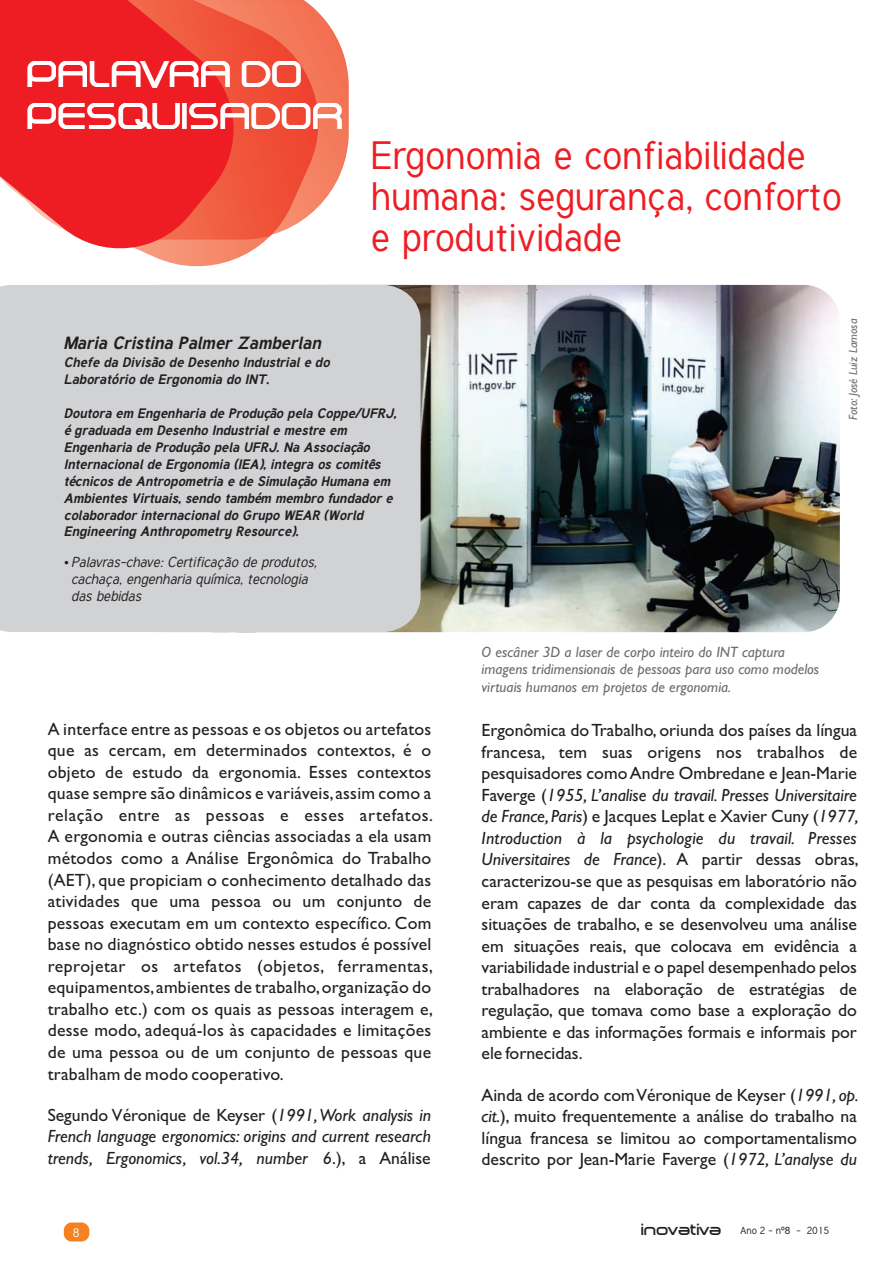
<style>
.page{position:relative;width:893px;height:1263px;background:#fff}
.page>*{position:absolute;margin:0;border:0;box-sizing:border-box;transform-origin:0 0}
.t1{font:39px/41px "Tuffy";color:#ee1d23}
.t2{font:36px/42.3px "Dekers Bold";color:#fff}
.t3{font:17.7px/21.6px "Gill Sans";color:#231f20;text-align:justify}
.t4{font:italic 17.7px/21.6px "Gill Sans";color:#231f20;text-align:justify}
.t5{font:italic 700 17.4px "Tuffy";color:#231f20}
.t6{font:italic 15px/17.4px "Gill Sans";color:#6c6d70}
.t7{font:italic 14.25px/17px "Tuffy";color:#231f20}
.t8{font:italic 700 13.5px/17px "Tuffy";color:#231f20}
.t9{font:italic 12px "Gill Sans";color:#6c6d70}
.t10{font:12px "Tuffy";color:#fff}
.t11{font:10.05px "Tuffy";color:#231f20}
.s1{font-style:normal}
.s2{font-style:italic}
.s3{font-family:"Dekers Bold";font-size:15.75px}
.s4{font-family:"Arial"}
</style>
<div class="page">
<img style="left:333px;top:31px;width:16px;height:157px">
<img style="left:159px;top:0;width:174px;height:267px">
<svg style="left:0;top:0;width:245px;height:259px;background:#ef3c3b"></svg>
<img style="left:421px;top:285px;width:419px;height:347px">
<div style="left:0;top:285px;width:421px;height:347px;background:#d1d2d4"></div>
<div style="left:64px;top:1222px;width:25px;height:19px;background:#f58220;border-radius:8px"></div>
<svg style="left:65px;top:560px;width:3px;height:4px"></svg>
<h2 class="t2" style="left:28px;top:57px;width:318px">PALAVRA DO<br>PESQUISADOR</h2>
<h1 class="t1" style="left:371px;top:138px;width:473px">Ergonomia e confiabilidade humana: segurança, conforto e produtividade</h1>
<p class="t5" style="left:64px;top:336px;width:259px">Maria Cristina Palmer Zamberlan</p>
<p class="t8" style="left:64px;top:355px;width:267px">Chefe da Divisão de Desenho Industrial e do<br>Laboratório de Ergonomia do INT.</p>
<p class="t8" style="left:64px;top:406px;width:334px">Doutora em Engenharia de Produção pela Coppe/UFRJ, é graduada em Desenho Industrial e mestre em Engenharia de Produção pela UFRJ. Na Associação Internacional de Ergonomia (IEA), integra os comitês técnicos de Antropometria e de Simulação Humana em Ambientes Virtuais, sendo também membro fundador e colaborador internacional do Grupo WEAR (World Engineering Anthropometry Resource).</p>
<p class="t7" style="left:71px;top:554px;width:247px">Palavras-chave: Certificação de produtos, cachaça, engenharia química, tecnologia das bebidas</p>
<p class="t9" style="left:849px;top:420px;width:103px;rotate:-90deg">Foto: José Luiz Lamosa</p>
<p class="t6" style="left:482px;top:645px;width:339px">O escâner 3D a laser de corpo inteiro do INT captura imagens tridimensionais de pessoas para uso como modelos virtuais humanos em projetos de ergonomia.</p>
<p class="t3" style="left:48px;top:720px;width:387px">A interface entre as pessoas e os objetos ou artefatos que as cercam, em determinados contextos, é o objeto de estudo da ergonomia. Esses contextos quase sempre são dinâmicos e variáveis, assim como a relação entre as pessoas e esses artefatos.<br>A ergonomia e outras ciências associadas a ela usam métodos como a Análise Ergonômica do Trabalho (AET), que propiciam o conhecimento detalhado das atividades que uma pessoa ou um conjunto de pessoas executam em um contexto específico. Com base no diagnóstico obtido nesses estudos é possível reprojetar os artefatos (objetos, ferramentas, equipamentos, ambientes de trabalho, organização do trabalho etc.) com os quais as pessoas interagem e, desse modo, adequá-los às capacidades e limitações de uma pessoa ou de um conjunto de pessoas que trabalham de modo cooperativo.</p>
<p class="t4" style="left:48px;top:1106px;width:385px"><span class="s1">Segundo Véronique de Keyser (</span>1991, Work analysis in French language ergonomics: origins and current research trends, Ergonomics, vol.34, number 6<span class="s1">.), a Análise</span></p>
<p class="t3" style="left:482px;top:721px;width:379px">Ergonômica do Trabalho, oriunda dos países da língua francesa, tem suas origens nos trabalhos de pesquisadores como Andre Ombredane e Jean-Marie Faverge (<span class="s2">1955, L’analise du travail. Presses Universitaire de France, Paris</span>) e Jacques Leplat e Xavier Cuny (<span class="s2">1977, Introduction à la psychologie du travail. Presses Universitaires de France</span>). A partir dessas obras, caracterizou-se que as pesquisas em laboratório não eram capazes de dar conta da complexidade das situações de trabalho, e se desenvolveu uma análise em situações reais, que colocava em evidência a variabilidade industrial e o papel desempenhado pelos trabalhadores na elaboração de estratégias de regulação, que tomava como base a exploração do ambiente e das informações formais e informais por ele fornecidas.</p>
<p class="t3" style="left:482px;top:1086px;width:379px">Ainda de acordo com Véronique de Keyser (<span class="s2">1991, op. cit.</span>), muito frequentemente a análise do trabalho na língua francesa se limitou ao comportamentalismo descrito por Jean-Marie Faverge (<span class="s2">1972, L’analyse du</span></p>
<p class="t10" style="left:73px;top:1227px;width:8px">8</p>
<p class="t11" style="left:641px;top:1226px;width:189px"><span class="s3">inovativa</span> Ano 2 - n<span class="s4">º8</span> - 2015</p>
</div>
